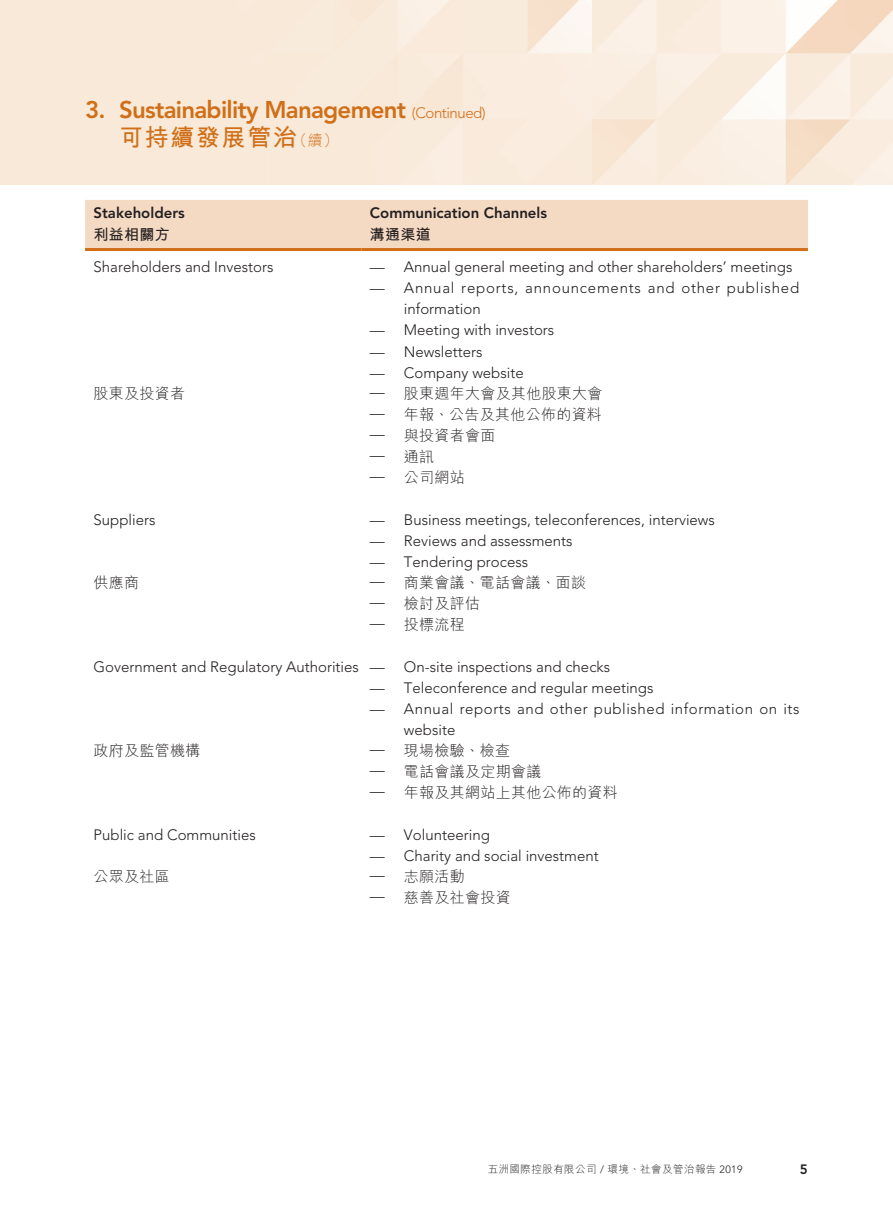
<style>
.page{position:relative;width:893px;height:1212px;background:#fff}
.page>*{position:absolute;margin:0;border:0;box-sizing:border-box;transform-origin:0 0}
.t1{font:800 24px "Avenir LT Std";letter-spacing:-.03em;color:#d06f18}
.t2{font:700 24px "M Hei HK";letter-spacing:.07em;color:#d06f18}
._00_txt_E{font:300 15px "Avenir LT Std";color:#231f20}
._000_txt_C{font:300 15px "M Hei HK";letter-spacing:.02em;color:#231f20}
._50_Table_txt{font:300 15px "Avenir LT Std";color:#231f20}
._00_txt_E-2{font:300 15px/21px "Avenir LT Std";letter-spacing:.05em;color:#231f20}
._00_txt_E-3{font:300 15px/21px "Avenir LT Std";letter-spacing:.035em;color:#231f20}
._50_Table_txt-2{font:800 15px "Avenir LT Std";color:#231f20}
._50_Table_txt-3{font:300 15px "M Hei HK";letter-spacing:.02em;color:#231f20}
._50_Table_txt-4{font:700 15px "M Hei HK";letter-spacing:.02em;color:#231f20}
.t3{font:800 13.5px "Avenir LT Std";color:#231f20}
.t4{font:300 10.5px "M Hei HK";letter-spacing:.04em;color:#231f20}
.s1{font-weight:300;font-size:15px}
.s2{font-family:"Avenir LT Std"}
</style>
<div class="page">
<div style="left:85px;top:200px;width:723px;height:48px;background:#f5dac3"></div>
<hr style="left:85px;top:248px;width:276px;height:3px;background:#d06f18">
<hr style="left:361px;top:248px;width:447px;height:3px;background:#d06f18">
<p class="t1" style="left:85px;top:95px;width:402px">3. Sustainability Management <span class="s1">(Continued)</span></p>
<p class="t2" style="left:119px;top:120px;width:221px">可持續發展管治<span class="s1">（續）</span></p>
<p class="_50_Table_txt-2" style="left:94px;top:204px;width:93px">Stakeholders</p>
<p class="_50_Table_txt-2" style="left:370px;top:204px;width:179px">Communication Channels</p>
<p class="_50_Table_txt-4" style="left:94px;top:224px;width:78px">利益相關方</p>
<p class="_50_Table_txt-4" style="left:370px;top:224px;width:62px">溝通渠道</p>
<p class="_50_Table_txt" style="left:94px;top:258px;width:181px">Shareholders and Investors</p>
<p class="_00_txt_E" style="left:370px;top:258px;width:424px">— Annual general meeting and other shareholders’ meetings</p>
<p class="_00_txt_E-2" style="left:404px;top:278px;width:397px;text-indent:-34px">— Annual reports, announcements and other published information</p>
<p class="_00_txt_E" style="left:370px;top:321px;width:186px">— Meeting with investors</p>
<p class="_00_txt_E" style="left:370px;top:342px;width:114px">— Newsletters</p>
<p class="_00_txt_E" style="left:370px;top:363px;width:155px">— Company website</p>
<p class="_50_Table_txt-3" style="left:94px;top:386px;width:93px">股東及投資者</p>
<p class="_000_txt_C" style="left:370px;top:386px;width:234px"><span class="s2">—</span> 股東週年大會及其他股東大會</p>
<p class="_000_txt_C" style="left:370px;top:407px;width:234px"><span class="s2">—</span> 年報、公告及其他公佈的資料</p>
<p class="_000_txt_C" style="left:370px;top:428px;width:127px"><span class="s2">—</span> 與投資者會面</p>
<p class="_000_txt_C" style="left:370px;top:449px;width:66px"><span class="s2">—</span> 通訊</p>
<p class="_000_txt_C" style="left:370px;top:470px;width:96px"><span class="s2">—</span> 公司網站</p>
<p class="_50_Table_txt" style="left:94px;top:510px;width:63px">Suppliers</p>
<p class="_00_txt_E" style="left:370px;top:510px;width:346px">— Business meetings, teleconferences, interviews</p>
<p class="_00_txt_E" style="left:370px;top:531px;width:204px">— Reviews and assessments</p>
<p class="_00_txt_E" style="left:370px;top:552px;width:160px">— Tendering process</p>
<p class="_50_Table_txt-3" style="left:94px;top:575px;width:47px">供應商</p>
<p class="_000_txt_C" style="left:370px;top:575px;width:218px"><span class="s2">—</span> 商業會議、電話會議、面談</p>
<p class="_000_txt_C" style="left:370px;top:596px;width:112px"><span class="s2">—</span> 檢討及評估</p>
<p class="_000_txt_C" style="left:370px;top:617px;width:96px"><span class="s2">—</span> 投標流程</p>
<p class="_50_Table_txt" style="left:94px;top:657px;width:267px">Government and Regulatory Authorities</p>
<p class="_00_txt_E" style="left:370px;top:657px;width:242px">— On-site inspections and checks</p>
<p class="_00_txt_E" style="left:370px;top:678px;width:285px">— Teleconference and regular meetings</p>
<p class="_00_txt_E-3" style="left:404px;top:698px;width:397px;text-indent:-34px">— Annual reports and other published information on its website</p>
<p class="_50_Table_txt-3" style="left:94px;top:743px;width:108px">政府及監管機構</p>
<p class="_000_txt_C" style="left:370px;top:743px;width:142px"><span class="s2">—</span> 現場檢驗、檢查</p>
<p class="_000_txt_C" style="left:370px;top:764px;width:173px"><span class="s2">—</span> 電話會議及定期會議</p>
<p class="_000_txt_C" style="left:370px;top:785px;width:249px"><span class="s2">—</span> 年報及其網站上其他公佈的資料</p>
<p class="_50_Table_txt" style="left:94px;top:825px;width:164px">Public and Communities</p>
<p class="_00_txt_E" style="left:370px;top:825px;width:121px">— Volunteering</p>
<p class="_00_txt_E" style="left:370px;top:846px;width:230px">— Charity and social investment</p>
<p class="_50_Table_txt-3" style="left:94px;top:869px;width:78px">公眾及社區</p>
<p class="_000_txt_C" style="left:370px;top:869px;width:96px"><span class="s2">—</span> 志願活動</p>
<p class="_000_txt_C" style="left:370px;top:890px;width:142px"><span class="s2">—</span> 慈善及社會投資</p>
<p class="t4" style="left:488px;top:1164px;width:256px">五洲國際控股有限公司 <span class="s2">/</span> 環境、社會及管治報告 <span class="s2">2019</span></p>
<p class="t3" style="left:800px;top:1161px;width:9px">5</p>
</div>
